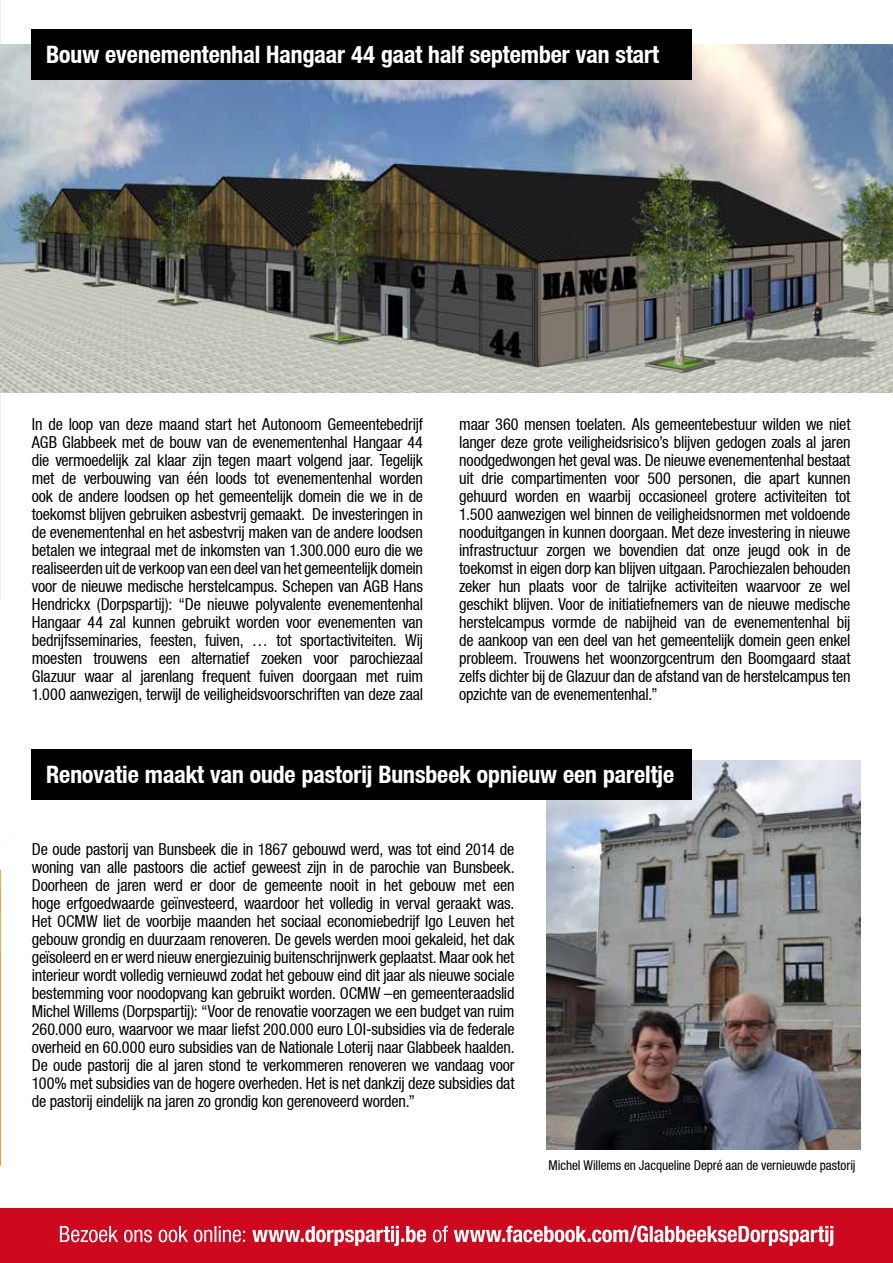
<style>
.page{position:relative;width:893px;height:1263px;background:#fff}
.page>*{position:absolute;margin:0;border:0;box-sizing:border-box;transform-origin:0 0}
.t1{font:24px "Heavenetica Cond 7 Bold SH";color:#fff}
.t2{font:16.5px/18px "Heavenetica Cond 5 SH";letter-spacing:-.015em;color:#000;text-align:justify}
.t3{font:13.5px "Heavenetica Cond 5 SH";letter-spacing:-.005em;color:#000}
</style>
<div class="page">
<img style="left:546px;top:760px;width:314px;height:390px">
<hr style="left:0;top:0;width:1px;height:600px;background:#f0eff0">
<img style="left:1px;top:45px;width:892px;height:347px">
<div style="left:32px;top:29px;width:660px;height:50px;background:#000"></div>
<img style="left:0;top:790px;width:32px;height:376px">
<div style="left:32px;top:749px;width:660px;height:51px;background:#000"></div>
<div style="left:0;top:1208px;width:893px;height:55px;background:#cd071e"></div>
<svg style="left:60px;top:1225px;width:773px;height:21px"></svg>
<h1 class="t1" style="left:46px;top:39px;width:614px">Bouw evenementenhal Hangaar 44 gaat half september van start</h1>
<p class="t2" style="left:32px;top:414px;width:393px">In de loop van deze maand start het Autonoom Gemeentebedrijf AGB Glabbeek met de bouw van de evenementenhal Hangaar 44 die vermoedelijk zal klaar zijn tegen maart volgend jaar. Tegelijk met de verbouwing van één loods tot evenementenhal worden ook de andere loodsen op het gemeentelijk domein die we in de toekomst blijven gebruiken asbestvrij gemaakt. De investeringen in de evenementenhal en het asbestvrij maken van de andere loodsen betalen we integraal met de inkomsten van 1.300.000 euro die we realiseerden uit de verkoop van een deel van het gemeentelijk domein voor de nieuwe medische herstelcampus. Schepen van AGB Hans Hendrickx (Dorpspartij): “De nieuwe polyvalente evenementenhal Hangaar 44 zal kunnen gebruikt worden voor evenementen van bedrijfsseminaries, feesten, fuiven, … tot sportactiviteiten. Wij moesten trouwens een alternatief zoeken voor parochiezaal Glazuur waar al jarenlang frequent fuiven doorgaan met ruim 1.000 aanwezigen, terwijl de veiligheidsvoorschriften van deze zaal</p>
<p class="t2" style="left:459px;top:414px;width:393px">maar 360 mensen toelaten. Als gemeentebestuur wilden we niet langer deze grote veiligheidsrisico’s blijven gedogen zoals al jaren noodgedwongen het geval was. De nieuwe evenementenhal bestaat uit drie compartimenten voor 500 personen, die apart kunnen gehuurd worden en waarbij occasioneel grotere activiteiten tot 1.500 aanwezigen wel binnen de veiligheidsnormen met voldoende nooduitgangen in kunnen doorgaan. Met deze investering in nieuwe infrastructuur zorgen we bovendien dat onze jeugd ook in de toekomst in eigen dorp kan blijven uitgaan. Parochiezalen behouden zeker hun plaats voor de talrijke activiteiten waarvoor ze wel geschikt blijven. Voor de initiatiefnemers van de nieuwe medische herstelcampus vormde de nabijheid van de evenementenhal bij de aankoop van een deel van het gemeentelijk domein geen enkel probleem. Trouwens het woonzorgcentrum den Boomgaard staat zelfs dichter bij de Glazuur dan de afstand van de herstelcampus ten opzichte van de evenementenhal.”</p>
<h1 class="t1" style="left:46px;top:759px;width:629px">Renovatie maakt van oude pastorij Bunsbeek opnieuw een pareltje</h1>
<p class="t2" style="left:32px;top:840px;width:484px">De oude pastorij van Bunsbeek die in 1867 gebouwd werd, was tot eind 2014 de woning van alle pastoors die actief geweest zijn in de parochie van Bunsbeek.<br>Doorheen de jaren werd er door de gemeente nooit in het gebouw met een hoge erfgoedwaarde geïnvesteerd, waardoor het volledig in verval geraakt was.<br>Het OCMW liet de voorbije maanden het sociaal economiebedrijf Igo Leuven het gebouw grondig en duurzaam renoveren. De gevels werden mooi gekaleid, het dak geïsoleerd en er werd nieuw energiezuinig buitenschrijnwerk geplaatst. Maar ook het interieur wordt volledig vernieuwd zodat het gebouw eind dit jaar als nieuwe sociale bestemming voor noodopvang kan gebruikt worden. OCMW –en gemeenteraadslid Michel Willems (Dorpspartij): “Voor de renovatie voorzagen we een budget van ruim 260.000 euro, waarvoor we maar liefst 200.000 euro LOI-subsidies via de federale overheid en 60.000 euro subsidies van de Nationale Loterij naar Glabbeek haalden.<br>De oude pastorij die al jaren stond te verkommeren renoveren we vandaag voor 100% met subsidies van de hogere overheden. Het is net dankzij deze subsidies dat de pastorij eindelijk na jaren zo grondig kon gerenoveerd worden.”</p>
<p class="t3" style="left:549px;top:1157px;width:309px">Michel Willems en Jacqueline Depré aan de vernieuwde pastorij</p>
</div>
